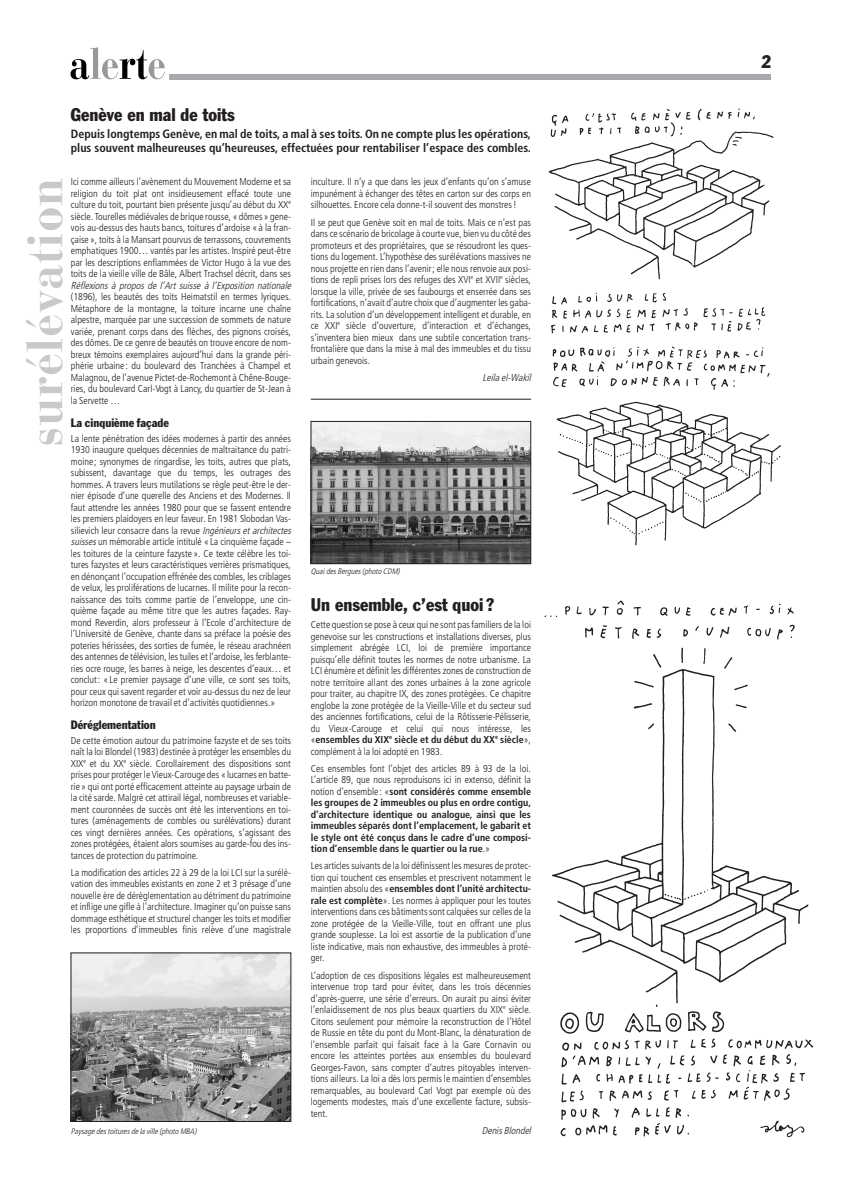
<style>
.page{position:relative;width:843px;height:1191px;background:#fff}
.page>*{position:absolute;margin:0;border:0;box-sizing:border-box;transform-origin:0 0}
.t1{font:700 50px "Bauer Bodoni";letter-spacing:.01em;color:#c7c9cb;scale:.92 1}
.t2{font:condensed 18px "Franklin Gothic";color:#231f20}
.t3{font:700 condensed 12px/14.4px "Frutiger";color:#231f20}
.t4{font:condensed 12px "Franklin Gothic";color:#231f20}
.t5{font:300 condensed 10px/11.5px "Frutiger";color:#231f20;text-align:justify}
.t6{font:700 condensed 10px/11.5px "Frutiger";color:#231f20;text-align:justify}
.t7{font:italic 300 condensed 10px "Frutiger";color:#231f20}
.t8{font:italic 300 condensed 8px "Frutiger";color:#231f20}
.s1{font-style:italic}
.s2{font-weight:700}
.s3{font-weight:300}
</style>
<div class="page">
<div style="left:169px;top:74px;width:602px;height:6px;background:#a7a9ac"></div>
<svg style="left:71px;top:47px;width:94px;height:32px"></svg>
<img style="left:313px;top:423px;width:216px;height:139px">
<div style="left:311px;top:421px;width:220px;height:143px;border:1px solid #231f20"></div>
<img style="left:548px;top:108px;width:233px;height:438px">
<img style="left:544px;top:600px;width:269px;height:538px">
<img style="left:73px;top:955px;width:216px;height:165px">
<div style="left:71px;top:953px;width:220px;height:169px;border:1px solid #231f20"></div>
<hr style="left:311px;top:399px;width:220px;height:1px;background:#231f20">
<h2 class="t2" style="left:71px;top:108px;width:165px">Genève en mal de toits</h2>
<p class="t3" style="left:71px;top:127px;width:462px">Depuis longtemps Genève, en mal de toits, a mal à ses toits. On ne compte plus les opérations, plus souvent malheureuses qu’heureuses, effectuées pour rentabiliser l’espace des combles.</p>
<h1 class="t1" style="left:25px;top:447px;width:294px;rotate:-90deg">surélévation</h1>
<p class="t5" style="left:71px;top:177px;width:222px">Ici comme ailleurs l’avènement du Mouvement Moderne et sa religion du toit plat ont insidieusement effacé toute une culture du toit, pourtant bien présente jusqu’au début du XX<sup>e </sup>siècle. Tourelles médiévales de brique rousse, « dômes » gene&shy;vois au-dessus des hauts bancs, toitures d’ardoise « à la fran&shy;çaise », toits à la Mansart pourvus de terrassons, couvrements emphatiques 1900… vantés par les artistes. Inspiré peut-être par les descriptions enflammées de Victor Hugo à la vue des toits de la vieille ville de Bâle, Albert Trachsel décrit, dans ses</p>
<p class="t7" style="left:71px;top:281px;width:224px">Réflexions à propos de l’Art suisse à l’Exposition nationale</p>
<p class="t5" style="left:71px;top:292px;width:222px">(1896), les beautés des toits Heimatstil en termes lyriques.<br>Métaphore de la montagne, la toiture incarne une chaîne alpestre, marquée par une succession de sommets de nature variée, prenant corps dans des flèches, des pignons croisés, des dômes. De ce genre de beautés on trouve encore de nom&shy;breux témoins exemplaires aujourd’hui dans la grande péri&shy;phérie urbaine: du boulevard des Tranchées à Champel et Malagnou, de l’avenue Pictet-de-Rochemont à Chêne-Bouge&shy;ries, du boulevard Carl-Vogt à Lancy, du quartier de St-Jean à la Servette …</p>
<p class="t4" style="left:71px;top:419px;width:100px">La cinquième façade</p>
<p class="t5" style="left:71px;top:433px;width:224px;text-align:left">La lente pénétration des idées modernes à partir des années 1930 inaugure quelques décennies de maltraitance du patri&shy;moine; synonymes de ringardise, les toits, autres que plats, subissent, davantage que du temps, les outrages des hommes. A travers leurs mutilations se règle peut-être le der&shy;nier épisode d’une querelle des Anciens et des Modernes. Il faut attendre les années 1980 pour que se fassent entendre les premiers plaidoyers en leur faveur. En 1981 Slobodan Vas&shy;silievich leur consacre dans la revue <span class="s1">Ingénieursetarchitectes suisses</span>un mémorable article intitulé « La cinquième façade – les toitures de la ceinture fazyste ». Ce texte célèbre les toi&shy;tures fazystes et leurs caractéristiques verrières prismatiques, en dénonçant l’occupation effrénée des combles, les criblages de velux, les proliférations de lucarnes. Il milite pour la recon&shy;naissance des toits comme partie de l’enveloppe, une cin&shy;quième façade au même titre que les autres façades. Ray&shy;mond Reverdin, alors professeur à l’Ecole d’architecture de l’Université de Genève, chante dans sa préface la poésie des poteries hérissées, des sorties de fumée, le réseau arachnéen des antennes de télévision, les tuiles et l’ardoise, les ferblante&shy;ries ocre rouge, les barres à neige, les descentes d’eaux… et conclut: « Le premier paysage d’une ville, ce sont ses toits, pour ceux qui savent regarder et voir au-dessus du nez de leur horizon monotone de travail et d’activités quotidiennes.»</p>
<p class="t4" style="left:71px;top:721px;width:86px">Déréglementation</p>
<p class="t5" style="left:71px;top:735px;width:222px">De cette émotion autour du patrimoine fazyste et de ses toits naît la loi Blondel (1983) destinée à protéger les ensembles du XIX<sup>e</sup> et du XX<sup>e</sup> siècle. Corollairement des dispositions sont prises pour protéger le Vieux-Carouge des « lucarnes en batte&shy;rie » qui ont porté efficacement atteinte au paysage urbain de la cité sarde. Malgré cet attirail légal, nombreuses et variable&shy;ment couronnées de succès ont été les interventions en toi&shy;tures (aménagements de combles ou surélévations) durant ces vingt dernières années. Ces opérations, s’agissant des zones protégées, étaient alors soumises au garde-fou des ins&shy;tances de protection du patrimoine.</p>
<p class="t5" style="left:71px;top:867px;width:222px">La modification des articles 22 à 29 de la loi LCI sur la surélé&shy;vation des immeubles existants en zone 2 et 3 présage d’une nouvelle ère de dérèglementation au détriment du patrimoine et inflige une gifle à l’architecture. Imaginer qu’on puisse sans dommage esthétique et structurel changer les toits et modifier les proportions d’immeubles finis relève d’une magistrale</p>
<p class="t8" style="left:71px;top:1128px;width:129px">Paysage destoituresde la ville (photo MBA)</p>
<p class="t5" style="left:311px;top:177px;width:222px">inculture. Il n’y a que dans les jeux d’enfants qu’on s’amuse impunément à échanger des têtes en carton sur des corps en silhouettes. Encore cela donne-t-il souvent des monstres !</p>
<p class="t5" style="left:311px;top:217px;width:222px">Il se peut que Genève soit en mal de toits. Mais ce n’est pas dans ce scénario de bricolage à courte vue, bien vu du côté des promoteurs et des propriétaires, que se résoudront les ques&shy;tions du logement. L’hypothèse des surélévations massives ne nous projette en rien dans l’avenir; elle nous renvoie aux posi&shy;tions de repli prises lors des refuges des XVI<sup>e</sup> et XVII<sup>e</sup> siècles, lorsque la ville, privée de ses faubourgs et enserrée dans ses fortifications, n’avait d’autre choix que d’augmenter les gaba&shy;rits. La solution d’un développement intelligent et durable, en ce XXI<sup>e</sup> siècle d’ouverture, d’interaction et d’échanges, s’inventera bien mieux dans une subtile concertation trans&shy;frontalière que dans la mise à mal des immeubles et du tissu urbain genevois.</p>
<p class="t7" style="left:483px;top:373px;width:52px">Leila el-Wakil</p>
<p class="t8" style="left:311px;top:568px;width:92px">QuaidesBergues(photo CDM)</p>
<h2 class="t2" style="left:311px;top:598px;width:185px">Un ensemble, c’est quoi ?</h2>
<p class="t5" style="left:311px;top:620px;width:222px">Cette question se pose à ceux qui ne sont pas familiers de la loi genevoise sur les constructions et installations diverses, plus simplement abrégée LCI, loi de première importance puisqu’elle définit toutes les normes de notre urbanisme. La LCI énumère et définit les différentes zones de construction de notre territoire allant des zones urbaines à la zone agricole pour traiter, au chapitre IX, des zones protégées. Ce chapitre englobe la zone protégée de la Vieille-Ville et du secteur sud des anciennes fortifications, celui de la Rôtisserie-Pélisserie, du Vieux-Carouge et celui qui nous intéresse, les «<span class="s2">ensembles du XIX</span><sup>e</sup> <span class="s2">siècle et du début du XX</span><sup>e</sup> <span class="s2">siècle</span>», complément à la loi adopté en 1983.</p>
<p class="t6" style="left:311px;top:763px;width:222px"><span class="s3">Ces ensembles font l’objet des articles 89 à 93 de la loi.<br>L’article 89, que nous reproduisons ici in extenso, définit la notion d’ensemble: «</span>sont considérés comme ensemble les groupes de 2 immeubles ou plus en ordre contigu, d’architecture identique ou analogue, ainsi que les immeubles séparés dont l’emplacement, le gabarit et le style ont été conçus dans le cadre d’une composi&shy;tion d’ensemble dans le quartier ou la rue<span class="s3">.»</span></p>
<p class="t5" style="left:311px;top:861px;width:222px">Les articles suivants de la loi définissent les mesures de protec&shy;tion qui touchent ces ensembles et prescrivent notamment le maintien absolu des «<span class="s2">ensembles dont l’unité architectu&shy;rale est complète</span>». Les normes à appliquer pour les toutes interventions dans ces bâtiments sont calquées sur celles de la zone protégée de la Vieille-Ville, tout en offrant une plus grande souplesse. La loi est assortie de la publication d’une liste indicative, mais non exhaustive, des immeubles à proté&shy;ger.</p>
<p class="t5" style="left:311px;top:970px;width:222px">L’adoption de ces dispositions légales est malheureusement intervenue trop tard pour éviter, dans les trois décennies d’après-guerre, une série d’erreurs. On aurait pu ainsi éviter l’enlaidissement de nos plus beaux quartiers du XIX<sup>e</sup> siècle.<br>Citons seulement pour mémoire la reconstruction de l’Hôtel de Russie en tête du pont du Mont-Blanc, la dénaturation de l’ensemble parfait qui faisait face à la Gare Cornavin ou encore les atteintes portées aux ensembles du boulevard Georges-Favon, sans compter d’autres pitoyables interven&shy;tions ailleurs. La loi a dès lors permis le maintien d’ensembles remarquables, au boulevard Carl Vogt par exemple où des logements modestes, mais d’une excellente facture, subsis&shy;tent.</p>
<p class="t7" style="left:482px;top:1126px;width:53px">DenisBlondel</p>
<h2 class="t2" style="left:761px;top:55px;width:11px">2</h2>
</div>
